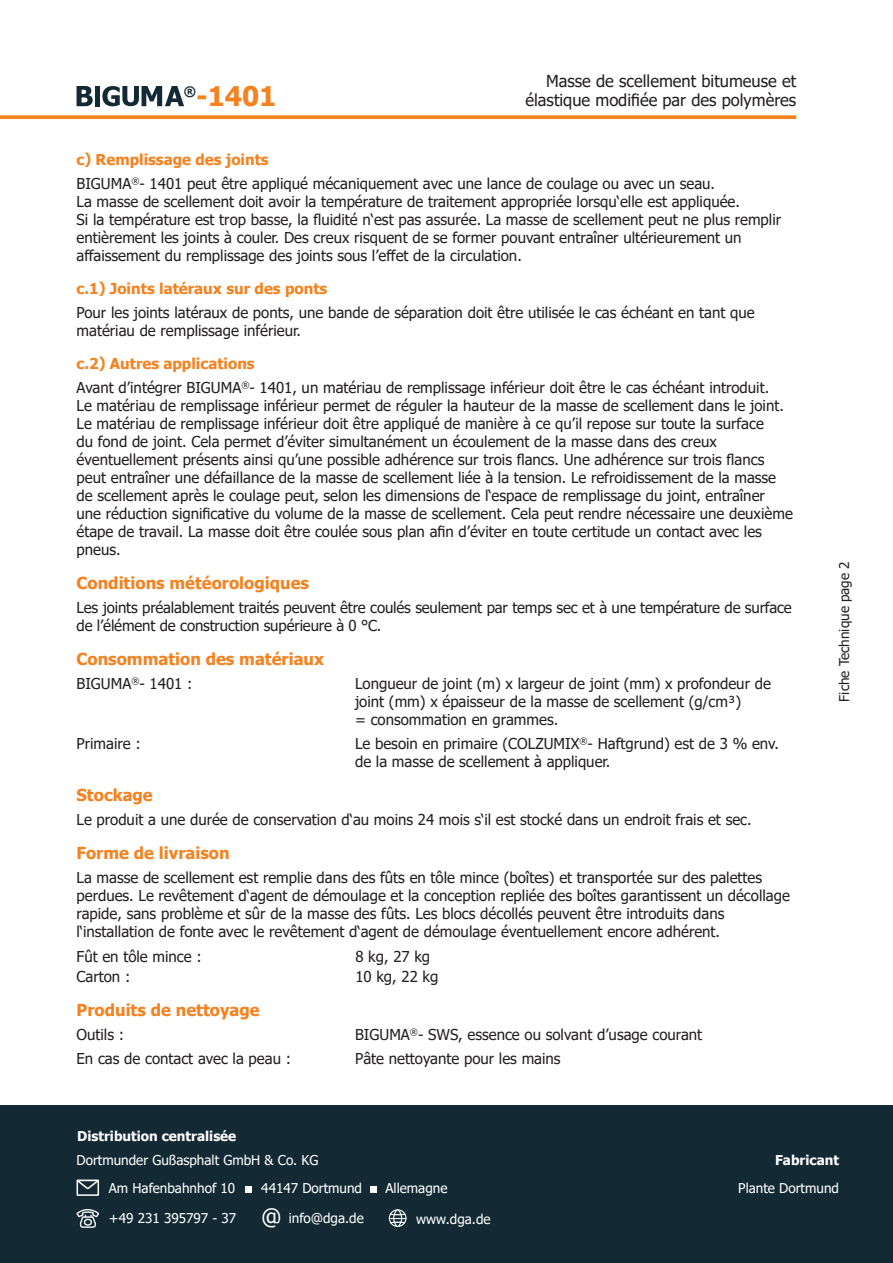
<style>
.page{position:relative;width:893px;height:1263px;background:#fff}
.page>*{position:absolute;margin:0;border:0;box-sizing:border-box;transform-origin:0 0}
.t1{font:700 27px "Tahoma";color:#f58220}
.t2{font:700 16.5px "Tahoma";color:#f58220}
.t3{font:16.5px/19.8px "Tahoma";color:#231f20;text-align:right}
.t4{font:15px/18px "Tahoma";color:#231f20}
.t5{font:700 15px "Tahoma";color:#f58220}
.t6{font:13.5px/28.2px "Tahoma";color:#fff}
.t7{font:700 13.5px "Tahoma";color:#fff}
.t8{font:13.5px "Tahoma";color:#231f20}
.t9{font:700 13.2px "Tahoma";color:#132a35}
.s1{font-weight:700;color:#f58220}
.s2{font-size:22.5px}
</style>
<div class="page">
<svg style="left:0;top:115px;width:796px;height:4px;background:#f58b31"></svg>
<div style="left:95px;top:86px;width:5px;height:20px;background:#132a35"></div>
<svg style="left:77px;top:86px;width:16px;height:20px"></svg>
<svg style="left:102px;top:86px;width:82px;height:20px"></svg>
<div style="left:0;top:1106px;width:893px;height:157px;background:#132a35"></div>
<svg style="left:77px;top:1180px;width:22px;height:16px"></svg>
<div style="left:245px;top:1186px;width:6px;height:7px;background:#fff"></div>
<svg style="left:77px;top:1209px;width:22px;height:19px"></svg>
<div style="left:371px;top:1186px;width:6px;height:7px;background:#fff"></div>
<div style="left:389px;top:1209px;width:17px;height:18px;border:1px solid #fff;border-radius:50%"></div>
<div style="left:393px;top:1209px;width:9px;height:18px;border:1px solid #fff;border-radius:50%"></div>
<svg style="left:389px;top:1212px;width:17px;height:12px"></svg>
<p class="t9" style="left:184px;top:83px;width:14px">®</p>
<h1 class="t1" style="left:196px;top:78px;width:82px">-1401</h1>
<p class="t3" style="left:525px;top:72px;width:272px">Masse de scellement bitumeuse et élastique modifiée par des polymères</p>
<p class="t4" style="left:77px;top:148px;width:640px;line-height:24.3px"><span class="s1">c) Remplissage des joints<br></span>BIGUMA<sup>®</sup>- 1401 peut être appliqué mécaniquement avec une lance de coulage ou avec un seau.</p>
<p class="t4" style="left:77px;top:193px;width:706px">La masse de scellement doit avoir la température de traitement appropriée lorsqu‘elle est appliquée.<br>Si la température est trop basse, la fluidité n‘est pas assurée. La masse de scellement peut ne plus remplir entièrement les joints à couler. Des creux risquent de se former pouvant entraîner ultérieurement un affaissement du remplissage des joints sous l’effet de la circulation.</p>
<p class="t5" style="left:77px;top:278px;width:252px">c.1) Joints latéraux sur des ponts</p>
<p class="t4" style="left:77px;top:304px;width:680px">Pour les joints latéraux de ponts, une bande de séparation doit être utilisée le cas échéant en tant que matériau de remplissage inférieur.</p>
<p class="t4" style="left:77px;top:352px;width:694px;line-height:24.3px"><span class="s1">c.2) Autres applications<br></span>Avant d’intégrer BIGUMA<sup>®</sup>- 1401, un matériau de remplissage inférieur doit être le cas échéant introduit.</p>
<p class="t4" style="left:77px;top:397px;width:718px">Le matériau de remplissage inférieur permet de réguler la hauteur de la masse de scellement dans le joint.<br>Le matériau de remplissage inférieur doit être appliqué de manière à ce qu’il repose sur toute la surface<br>du fond de joint. Cela permet d’éviter simultanément un écoulement de la masse dans des creux éventuellement présents ainsi qu’une possible adhérence sur trois flancs. Une adhérence sur trois flancs peut entraîner une défaillance de la masse de scellement liée à la tension. Le refroidissement de la masse de scellement après le coulage peut, selon les dimensions de l‘espace de remplissage du joint, entraîner une réduction significative du volume de la masse de scellement. Cela peut rendre nécessaire une deuxième étape de travail. La masse doit être coulée sous plan afin d’éviter en toute certitude un contact avec les pneus.</p>
<p class="t2" style="left:77px;top:571px;width:234px">Conditions météorologiques</p>
<p class="t4" style="left:77px;top:599px;width:717px">Les joints préalablement traités peuvent être coulés seulement par temps sec et à une température de surface de l’élément de construction supérieure à 0 °C.</p>
<p class="t2" style="left:77px;top:647px;width:249px">Consommation des matériaux</p>
<p class="t4" style="left:77px;top:675px;width:117px">BIGUMA<sup>®</sup>- 1401 :</p>
<p class="t4" style="left:355px;top:675px;width:417px">Longueur de joint (m) x largeur de joint (mm) x profondeur de joint (mm) x épaisseur de la masse de scellement (g/cm³)<br>= consommation en grammes.</p>
<p class="t4" style="left:77px;top:736px;width:66px">Primaire :</p>
<p class="t4" style="left:355px;top:736px;width:425px">Le besoin en primaire (COLZUMIX<sup>®</sup>- Haftgrund) est de 3 % env. de la masse de scellement à appliquer.</p>
<p class="t2" style="left:77px;top:783px;width:78px">Stockage</p>
<p class="t4" style="left:77px;top:812px;width:677px">Le produit a une durée de conservation d‘au moins 24 mois s‘il est stocké dans un endroit frais et sec.</p>
<p class="t2" style="left:77px;top:842px;width:155px">Forme de livraison</p>
<p class="t4" style="left:77px;top:870px;width:715px">La masse de scellement est remplie dans des fûts en tôle mince (boîtes) et transportée sur des palettes perdues. Le revêtement d‘agent de démoulage et la conception repliée des boîtes garantissent un décollage rapide, sans problème et sûr de la masse des fûts. Les blocs décollés peuvent être introduits dans l‘installation de fonte avec le revêtement d‘agent de démoulage éventuellement encore adhérent.</p>
<p class="t4" style="left:77px;top:948px;width:127px">Fût en tôle mince :</p>
<p class="t4" style="left:355px;top:948px;width:76px">8 kg, 27 kg</p>
<p class="t4" style="left:77px;top:968px;width:55px">Carton :</p>
<p class="t4" style="left:355px;top:968px;width:84px">10 kg, 22 kg</p>
<p class="t2" style="left:77px;top:998px;width:185px">Produits de nettoyage</p>
<p class="t4" style="left:77px;top:1026px;width:49px">Outils :</p>
<p class="t4" style="left:355px;top:1026px;width:349px">BIGUMA<sup>®</sup>- SWS, essence ou solvant d’usage courant</p>
<p class="t4" style="left:77px;top:1050px;width:216px">En cas de contact avec la peau :</p>
<p class="t4" style="left:355px;top:1050px;width:207px">Pâte nettoyante pour les mains</p>
<p class="t7" style="left:77px;top:1127px;width:161px">Distribution centralisée</p>
<p class="t8" style="left:835px;top:702px;width:142px;rotate:-90deg">Fiche Technique page 2</p>
<p class="t6" style="left:109px;top:1146px;width:211px;text-indent:-32px">Dortmunder Gußasphalt GmbH &amp; Co. KG<br>Am Hafenbahnhof 10</p>
<p class="t6" style="left:385px;top:1175px;width:63px">Allemagne</p>
<p class="t6" style="left:261px;top:1175px;width:102px">44147 Dortmund</p>
<p class="t6" style="left:109px;top:1205px;width:256px">+49 231 395797 - 37 <span class="s2">@</span> info@dga.de</p>
<p class="t6" style="left:416px;top:1205px;width:76px">www.dga.de</p>
<p class="t7" style="left:775px;top:1150px;width:65px">Fabricant</p>
<p class="t6" style="left:738px;top:1175px;width:102px">Plante Dortmund</p>
</div>
